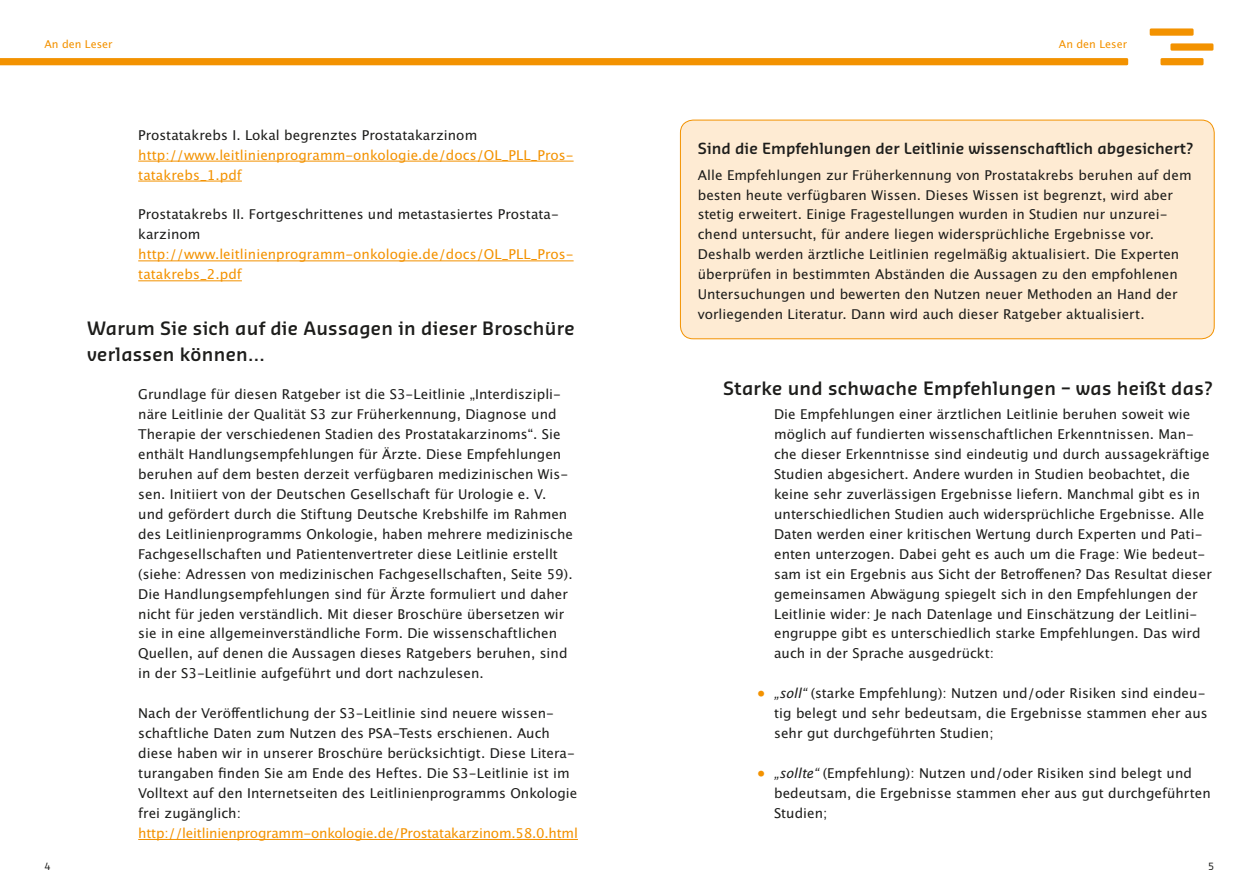
<style>
.page{position:relative;width:1259px;height:893px;background:#fff}
.page>*{position:absolute;margin:0;border:0;box-sizing:border-box;transform-origin:0 0}
.Headline_2__Ebene{font:600 18px/25.5px "Sansa Pro";letter-spacing:.015em;color:#1d1d1b}
.Infokasten_Headline{font:600 15px "Sansa Pro";letter-spacing:.005em;color:#1d1d1b}
.Fliess{font:13.5px/20px "Lucida San Rom";letter-spacing:.005em;color:#1d1d1b}
.Infokasten_Fliess{font:13.5px/20px "Lucida San Rom";letter-spacing:.005em;color:#1d1d1b}
.Fliess-2{font:13.5px/20px "Lucida San Rom";letter-spacing:.005em;color:#f39200}
.t1{font:10.8px "Lucida San Rom";color:#f39200}
.t2{font:9.75px "Sansa Pro";color:#1d1d1b}
.s1{color:#1d1d1b}
.s2{color:#f39200}
.s3{font-family:"Lucida San Rom Ita"}
</style>
<div class="page">
<div style="left:1149px;top:28px;width:44px;height:8px;background:#f39200"></div>
<div style="left:1170px;top:43px;width:43px;height:8px;background:#f39200"></div>
<div style="left:1160px;top:58px;width:43px;height:7px;background:#f39200"></div>
<svg style="left:0;top:58px;width:1128px;height:7px;background:#f39302"></svg>
<hr style="left:138px;top:161px;width:435px;height:1px;background:#f39200">
<hr style="left:138px;top:181px;width:104px;height:1px;background:#f39200">
<hr style="left:138px;top:260px;width:435px;height:1px;background:#f39200">
<hr style="left:138px;top:280px;width:104px;height:1px;background:#f39200">
<hr style="left:138px;top:839px;width:440px;height:1px;background:#f39200">
<div style="left:680px;top:120px;width:534px;height:219px;background:#feebd3;border-radius:13px"></div>
<div style="left:680px;top:120px;width:534px;height:219px;border:1px solid #f39200;border-radius:13px"></div>
<p class="t1" style="left:44px;top:37px;width:70px">An den Leser</p>
<p class="t1" style="left:1059px;top:37px;width:70px">An den Leser</p>
<p class="Fliess-2" style="left:138px;top:125px;width:437px"><span class="s1">Prostatakrebs I. Lokal begrenztes Prostatakarzinom </span>http://www.leitlinienprogramm-onkologie.de/docs/OL_PLL_Pros&shy;tatakrebs_1.pdf</p>
<p class="Fliess-2" style="left:138px;top:205px;width:437px"><span class="s1">Prostatakrebs II. Fortgeschrittenes und metastasiertes Prostata&shy;karzinom </span>http://www.leitlinienprogramm-onkologie.de/docs/OL_PLL_Pros&shy;tatakrebs_2.pdf</p>
<p class="Headline_2__Ebene" style="left:87px;top:315px;width:489px">Warum Sie sich auf die Aussagen in dieser Broschüre verlassen können...</p>
<p class="Fliess" style="left:138px;top:384px;width:436px">Grundlage für diesen Ratgeber ist die S3-Leitlinie „Interdiszipli&shy;näre Leitlinie der Qualität S3 zur Früherkennung, Diagnose und Therapie der verschiedenen Stadien des Prostatakarzinoms“. Sie enthält Handlungsempfehlungen für Ärzte. Diese Empfehlungen beruhen auf dem besten derzeit verfügbaren medizinischen Wis&shy;sen. Initiiert von der Deutschen Gesellschaft für Urologie e. V. und gefördert durch die Stiftung Deutsche Krebshilfe im Rahmen des Leitlinienprogramms Onkologie, haben mehrere medizinische Fachgesellschaften und Patientenvertreter diese Leitlinie erstellt (siehe: Adressen von medizinischen Fachgesellschaften, Seite 59).<br>Die Handlungsempfehlungen sind für Ärzte formuliert und daher nicht für jeden verständlich. Mit dieser Broschüre übersetzen wir sie in eine allgemeinverständliche Form. Die wissenschaftlichen Quellen, auf denen die Aussagen dieses Ratgebers beruhen, sind in der S3-Leitlinie aufgeführt und dort nachzulesen.</p>
<p class="Fliess" style="left:138px;top:704px;width:441px">Nach der Veröffentlichung der S3-Leitlinie sind neuere wissen&shy;schaftliche Daten zum Nutzen des PSA-Tests erschienen. Auch diese haben wir in unserer Broschüre berücksichtigt. Diese Litera&shy;turangaben finden Sie am Ende des Heftes. Die S3-Leitlinie ist im Volltext auf den Internetseiten des Leitlinienprogramms Onkologie frei zugänglich: <span class="s2">http://leitlinienprogramm-onkologie.de/Prostatakarzinom.58.0.html</span></p>
<p class="Infokasten_Headline" style="left:698px;top:138px;width:497px">Sind die Empfehlungen der Leitlinie wissenschaftlich abgesichert?</p>
<p class="Infokasten_Fliess" style="left:698px;top:165px;width:495px">Alle Empfehlungen zur Früherkennung von Prostatakrebs beruhen auf dem besten heute verfügbaren Wissen. Dieses Wissen ist begrenzt, wird aber stetig erweitert. Einige Fragestellungen wurden in Studien nur unzurei&shy;chend untersucht, für andere liegen widersprüchliche Ergebnisse vor.</p>
<p class="Infokasten_Fliess" style="left:698px;top:245px;width:483px">Deshalb werden ärztliche Leitlinien regelmäßig aktualisiert. Die Experten überprüfen in bestimmten Abständen die Aussagen zu den empfohlenen Untersuchungen und bewerten den Nutzen neuer Methoden an Hand der vorliegenden Literatur. Dann wird auch dieser Ratgeber aktualisiert.</p>
<p class="Headline_2__Ebene" style="left:723px;top:375px;width:491px">Starke und schwache Empfehlungen – was heißt das?</p>
<p class="Fliess" style="left:774px;top:404px;width:439px">Die Empfehlungen einer ärztlichen Leitlinie beruhen soweit wie möglich auf fundierten wissenschaftlichen Erkenntnissen. Man&shy;che dieser Erkenntnisse sind eindeutig und durch aussagekräftige Studien abgesichert. Andere wurden in Studien beobachtet, die keine sehr zuverlässigen Ergebnisse liefern. Manchmal gibt es in unterschiedlichen Studien auch widersprüchliche Ergebnisse. Alle Daten werden einer kritischen Wertung durch Experten und Pati&shy;enten unterzogen. Dabei geht es auch um die Frage: Wie bedeut&shy;sam ist ein Ergebnis aus Sicht der Betroffenen? Das Resultat dieser gemeinsamen Abwägung spiegelt sich in den Empfehlungen der Leitlinie wider: Je nach Datenlage und Einschätzung der Leitlini&shy;engruppe gibt es unterschiedlich starke Empfehlungen. Das wird auch in der Sprache ausgedrückt:</p>
<p class="Fliess" style="left:774px;top:684px;width:435px;text-indent:-17px"><span class="s2">•</span> <span class="s3">„soll“</span> (starke Empfehlung): Nutzen und/oder Risiken sind eindeu&shy;tig belegt und sehr bedeutsam, die Ergebnisse stammen eher aus sehr gut durchgeführten Studien;</p>
<p class="Fliess" style="left:774px;top:764px;width:438px;text-indent:-17px"><span class="s2">•</span> <span class="s3">„sollte“</span> (Empfehlung): Nutzen und/oder Risiken sind belegt und bedeutsam, die Ergebnisse stammen eher aus gut durchgeführten<br>Studien;</p>
<p class="t2" style="left:45px;top:860px;width:8px">4</p>
<p class="t2" style="left:1208px;top:860px;width:8px">5</p>
</div>
